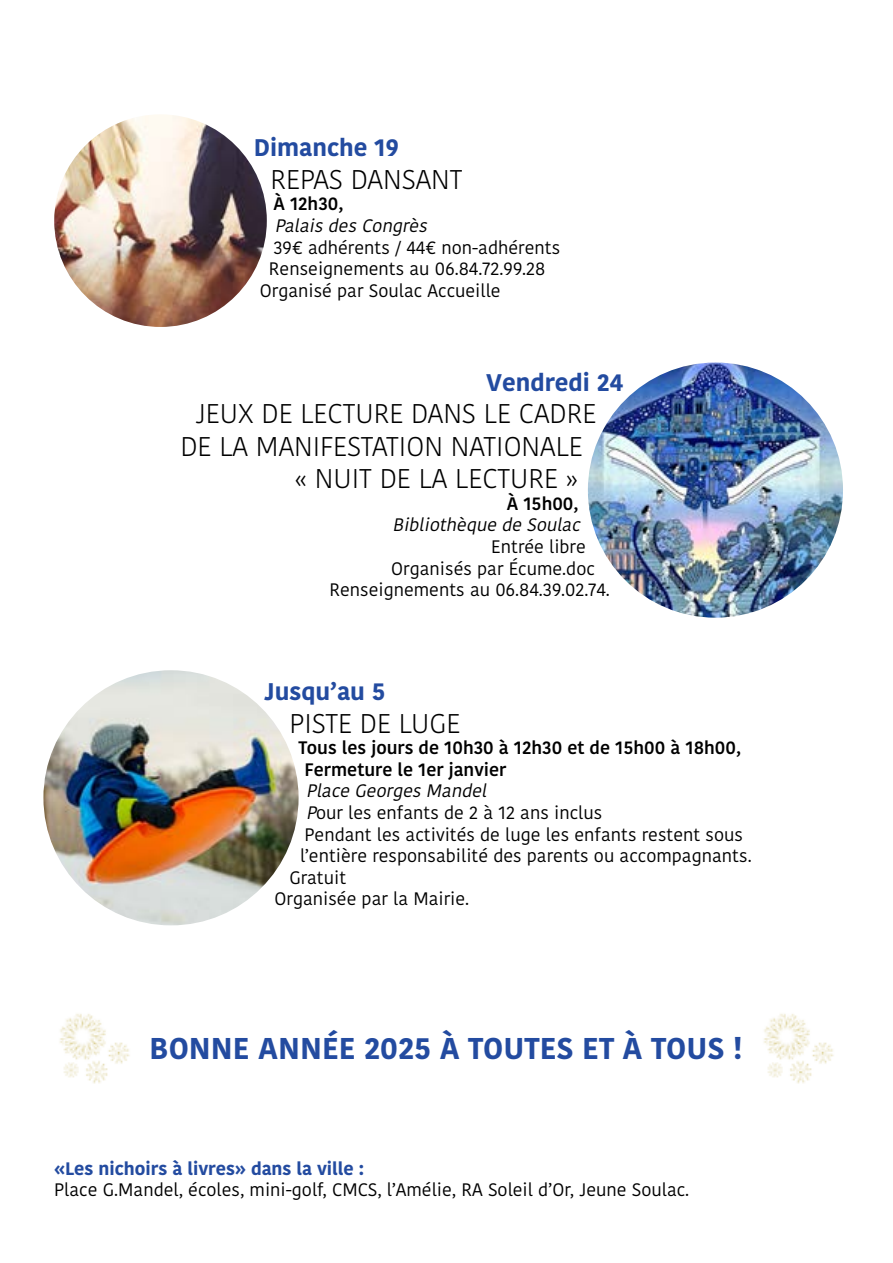
<style>
.page{position:relative;width:893px;height:1263px;background:#fff}
.page>*{position:absolute;margin:0;border:0;box-sizing:border-box;transform-origin:0 0}
.t1{font:700 30px "Kohinoor Bangla";color:#234ba0}
.t2{font:300 27px "Kohinoor Bangla";color:#000}
.t3{font:700 24px "Kohinoor Bangla";color:#234ba0}
.t4{font:18px "Kohinoor Bangla";color:#000}
.t5{font:600 18px/21.6px "Kohinoor Bangla";color:#000}
.t6{font:italic 18px "Kohinoor Bangla";color:#000}
.t7{font:700 18px "Kohinoor Bangla";color:#234ba0}
.s1{font-style:italic}
</style>
<div class="page">
<img style="left:54px;top:114px;width:213px;height:213px;border-radius:106px">
<img style="left:43px;top:670px;width:256px;height:255px;border-radius:128px">
<img style="left:588px;top:362px;width:255px;height:256px;border-radius:128px">
<img style="left:60px;top:1014px;width:70px;height:70px">
<img style="left:764px;top:1014px;width:70px;height:70px">
<h3 class="t3" style="left:254px;top:127px;width:147px">Dimanche 19</h3>
<h2 class="t2" style="left:270px;top:159px;width:194px">REPAS DANSANT</h2>
<p class="t5" style="left:273px;top:193px;width:71px">À 12h30,</p>
<p class="t6" style="left:275px;top:212px;width:158px">PalaisdesCongrès</p>
<p class="t4" style="left:273px;top:233px;width:288px">39€ adhérents / 44€ non-adhérents</p>
<p class="t4" style="left:269px;top:255px;width:278px">Renseignements au 06.84.72.99.28</p>
<p class="t4" style="left:260px;top:277px;width:242px">Organisé par Soulac Accueille</p>
<h3 class="t3" style="left:486px;top:361px;width:139px">Vendredi 24</h3>
<h2 class="t2" style="left:196px;top:394px;width:402px">JEUX DE LECTURE DANS LE CADRE</h2>
<h2 class="t2" style="left:180px;top:426px;width:404px">DE LA MANIFESTATION NATIONALE</h2>
<h2 class="t2" style="left:295px;top:459px;width:285px">« NUIT DE LA LECTURE »</h2>
<p class="t5" style="left:507px;top:492px;width:73px">À 15h00,</p>
<p class="t6" style="left:393px;top:511px;width:194px">Bibliothèque de Soulac</p>
<p class="t4" style="left:491px;top:533px;width:96px">Entrée libre</p>
<p class="t4" style="left:391px;top:554px;width:205px">Organisés par Écume.doc</p>
<p class="t4" style="left:329px;top:576px;width:282px">Renseignements au 06.84.39.02.74.</p>
<h3 class="t3" style="left:264px;top:671px;width:123px">Jusqu’au 5</h3>
<h2 class="t2" style="left:289px;top:703px;width:172px">PISTE DE LUGE</h2>
<p class="t5" style="left:304px;top:736px;width:438px;text-indent:-6px">Tous les jours de 10h30 à 12h30 et de 15h00 à 18h00,<br>Fermeture le 1er janvier</p>
<p class="t6" style="left:306px;top:777px;width:187px">Place GeorgesMandel</p>
<p class="t4" style="left:306px;top:799px;width:298px"><span class="s1">P</span>our les enfants de 2 à 12 ans inclus</p>
<p class="t4" style="left:304px;top:820px;width:440px">Pendant les activités de luge les enfants restent sous</p>
<p class="t4" style="left:300px;top:842px;width:453px">l’entière responsabilité des parents ou accompagnants.</p>
<p class="t4" style="left:290px;top:864px;width:58px">Gratuit</p>
<p class="t4" style="left:275px;top:885px;width:196px">Organisée par la Mairie.</p>
<h1 class="t1" style="left:149px;top:1022px;width:594px">BONNE ANNÉE 2025 À TOUTES ET À TOUS !</h1>
<p class="t7" style="left:54px;top:1152px;width:311px">«Les nichoirs à livres» dans la ville :</p>
<p class="t4" style="left:54px;top:1176px;width:637px">Place G.Mandel, écoles, mini-golf, CMCS, l’Amélie, RA Soleil d’Or, Jeune Soulac.</p>
</div>
